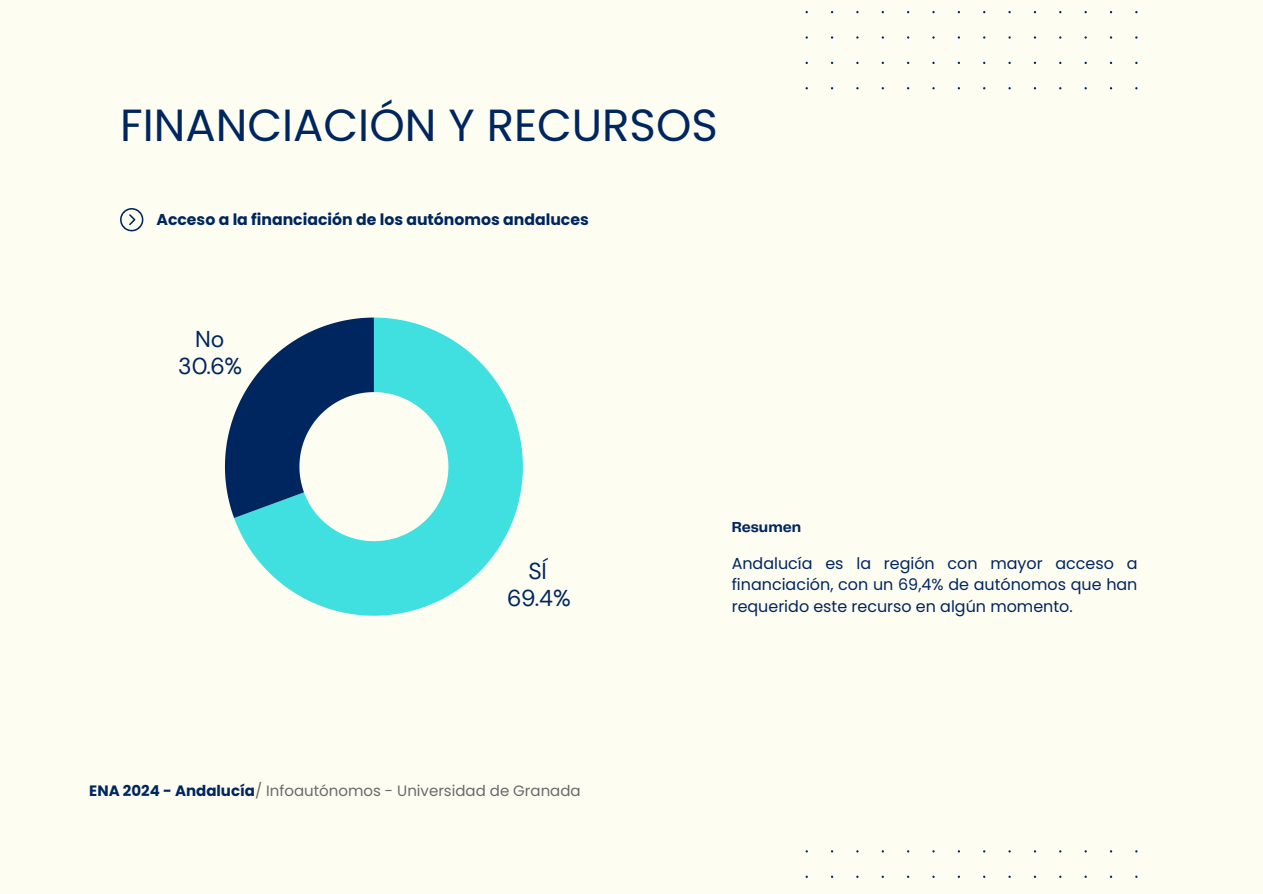
<style>
.page{position:relative;width:1263px;height:894px;background:#fff}
.page>*{position:absolute;margin:0;border:0;box-sizing:border-box;transform-origin:0 0}
.t1{font:45px "Poppins";color:#00265f}
.t2{font:22.95px/27.3px "DM Sans";color:#00265f;text-align:center}
.t3{font:15.9px/21.3px "Poppins";color:#00265f;text-align:justify}
.t4{font:700 15.75px "Poppins";color:#00265f}
.t5{font:15px "Poppins";color:#686a6c}
.t6{font:700 15px "Telegraf";color:#00265f}
.s1{font-weight:700;color:#00265f}
</style>
<div class="page">
<div style="left:0;top:0;width:1263px;height:893px;background:#fefdf1"></div>
<svg style="left:234px;top:317px;width:289px;height:298px;fill:#40e0e0"></svg>
<svg style="left:225px;top:317px;width:149px;height:201px"></svg>
<svg style="left:120px;top:208px;width:23px;height:23px"></svg>
<h1 class="t1" style="left:120px;top:99px;width:599px">FINANCIACIÓN Y RECURSOS</h1>
<p class="t4" style="left:156px;top:210px;width:434px">Acceso a la financiación de los autónomos andaluces</p>
<h2 class="t2" style="left:178px;top:325px;width:65px">No<br>30.6%</h2>
<h2 class="t2" style="left:507px;top:557px;width:65px">SÍ<br>69.4%</h2>
<p class="t6" style="left:732px;top:517px;width:71px">Resumen</p>
<p class="t3" style="left:732px;top:552px;width:407px">Andalucía es la región con mayor acceso a financiación, con un 69,4% de autónomos que han requerido este recurso en algún momento.</p>
<p class="t5" style="left:89px;top:782px;width:493px"><span class="s1">ENA 2024 - Andalucía</span>/ Infoautónomos - Universidad de Granada</p>
</div>
